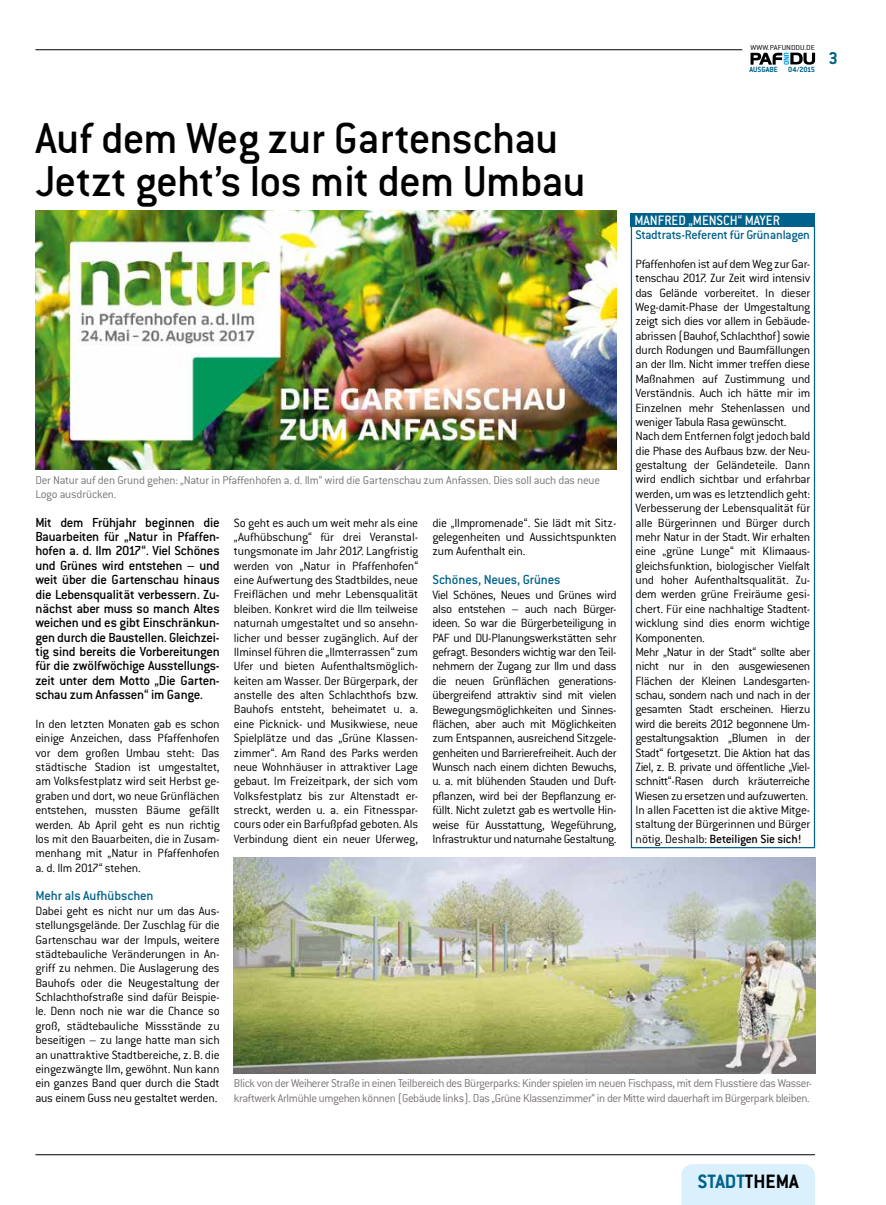
<style>
.page{position:relative;width:886px;height:1205px;background:#fff}
.page>*{position:absolute;margin:0;border:0;box-sizing:border-box;transform-origin:0 0}
.t1{font:500 47.5px/43.1px "Conduit ITC Std";letter-spacing:-.015em;color:#000}
.t2{font:700 21.25px "Conduit ITC Std";color:#00628b}
.t3{font:700 18.75px "Conduit ITC Std";color:#00628b}
.t4{font:500 15px "Conduit ITC Std";color:#fff;scale:.95 1}
.t5{font:500 14.38px/14.4px "Conduit ITC Std";letter-spacing:-.02em;color:#000;text-align:justify}
.t6{font:500 14.38px "Conduit ITC Std";letter-spacing:-.01em;color:#00628b}
.t7{font:500 13.75px "Conduit ITC Std";letter-spacing:-.025em;color:#00628b}
.t8{font:300 13.12px/14.4px "Conduit ITC Std";letter-spacing:-.02em;color:#000;text-align:justify}
.t9{font:300 12.5px/14.4px "Conduit ITC Std";letter-spacing:-.02em;color:#797374}
.t10{font:700 8.25px "Conduit ITC Std";color:#00628b}
.t11{font:300 7.88px "Conduit ITC Std";letter-spacing:.01em;color:#000;scale:1.1 1}
.s1{font-weight:500}
.s2{color:#000}
</style>
<div class="page">
<div style="left:681px;top:1164px;width:134px;height:41px;background:#dbf0fd"></div>
<hr style="left:35px;top:1154px;width:780px;height:1px;background:#000">
<hr style="left:35px;top:50px;width:707px;height:1px;background:#000">
<svg style="left:750px;top:53px;width:65px;height:12px"></svg>
<img style="left:35px;top:211px;width:582px;height:258px">
<img style="left:234px;top:857px;width:581px;height:216px">
<div style="left:631px;top:225px;width:184px;height:623px;border:1px solid #00628b"></div>
<div style="left:631px;top:213px;width:184px;height:14px;background:#00628b"></div>
<p class="t11" style="left:750px;top:42px;width:60px">WWW.PAFUNDDU.DE</p>
<p class="t10" style="left:749px;top:65px;width:30px">AUSGABE</p>
<p class="t10" style="left:788px;top:65px;width:28px">04/2015</p>
<h3 class="t3" style="left:828px;top:47px;width:11px">3</h3>
<h1 class="t1" style="left:35px;top:115px;width:552px">Auf dem Weg zur Gartenschau<br>Jetzt geht’s los mit dem Umbau</h1>
<p class="t4" style="left:634px;top:211px;width:155px">MANFRED „MENSCH“ MAYER</p>
<p class="t7" style="left:636px;top:226px;width:176px">Stadtrats-Referent für Grünanlagen</p>
<p class="t8" style="left:636px;top:256px;width:176px;text-align:left">Pfaffenhofen ist auf dem Weg zur Gar&shy;tenschau 2017. Zur Zeit wird intensiv das Gelände vorbereitet. In dieser Weg-damit-Phase der Umgestaltung zeigt sich dies vor allem in Gebäude&shy;abrissen (Bauhof, Schlachthof) sowie durch Rodungen und Baumfällungen an der Ilm. Nicht immer treffen diese Maßnahmen auf Zustimmung und Verständnis. Auch ich hätte mir im Einzelnen mehr Stehenlassen und weniger Tabula Rasa gewünscht.<br>Nach dem Entfernen folgt jedoch bald die Phase des Aufbaus bzw. der Neu&shy;gestaltung der Geländeteile. Dann wird endlich sichtbar und erfahrbar werden, um was es letztendlich geht:<br>Verbesserung der Lebensqualität für alle Bürgerinnen und Bürger durch mehr Natur in der Stadt. Wir erhalten eine „grüne Lunge“ mit Klimaaus&shy;gleichsfunktion, biologischer Vielfalt und hoher Aufenthaltsqualität. Zu&shy;dem werden grüne Freiräume gesi&shy;chert. Für eine nachhaltige Stadtent&shy;wicklung sind dies enorm wichtige Komponenten.<br>Mehr „Natur in der Stadt“ sollte aber nicht nur in den ausgewiesenen Flächen der Kleinen Landesgarten&shy;schau, sondern nach und nach in der gesamten Stadt erscheinen. Hierzu wird die bereits 2012 begonnene Um&shy;gestaltungsaktion „Blumen in der Stadt“ fortgesetzt. Die Aktion hat das Ziel, z. B. private und öffentliche „Viel&shy;schnitt“-Rasen durch kräuterreiche Wiesen zu ersetzen und aufzuwerten.<br>In allen Facetten ist die aktive Mitge&shy;staltung der Bürgerinnen und Bürger nötig. Deshalb: <span class="s1">Beteiligen Sie sich!</span></p>
<p class="t9" style="left:35px;top:472px;width:566px">Der Natur auf den Grund gehen: „Natur in Pfaffenhofen a. d. Ilm“ wird die Gartenschau zum Anfassen. Dies soll auch das neue<br>Logo ausdrücken.</p>
<p class="t5" style="left:35px;top:514px;width:186px">Mit dem Frühjahr beginnen die Bauarbeiten für „Natur in Pfaffen&shy;hofen a. d. Ilm 2017“. Viel Schönes und Grünes wird entstehen – und weit über die Gartenschau hinaus die Lebensqualität verbessern. Zu&shy;nächst aber muss so manch Altes weichen und es gibt Einschränkun&shy;gen durch die Baustellen. Gleichzei&shy;tig sind bereits die Vorbereitungen für die zwölfwöchige Ausstellungs&shy;zeit unter dem Motto „Die Garten&shy;schau zum Anfassen“ im Gange.</p>
<p class="t8" style="left:35px;top:716px;width:186px">In den letzten Monaten gab es schon einige Anzeichen, dass Pfaffenhofen vor dem großen Umbau steht: Das städtische Stadion ist umgestaltet, am Volksfestplatz wird seit Herbst ge&shy;graben und dort, wo neue Grünflächen entstehen, mussten Bäume gefällt werden. Ab April geht es nun richtig los mit den Bauarbeiten, die in Zusam&shy;menhang mit „Natur in Pfaffenhofen a. d. Ilm 2017“ stehen.</p>
<p class="t6" style="left:35px;top:887px;width:119px">Mehr als Aufhübschen</p>
<p class="t8" style="left:35px;top:903px;width:186px">Dabei geht es nicht nur um das Aus&shy;stellungsgelände. Der Zuschlag für die Gartenschau war der Impuls, weitere städtebauliche Veränderungen in An&shy;griff zu nehmen. Die Auslagerung des Bauhofs oder die Neugestaltung der Schlachthofstraße sind dafür Beispie&shy;le. Denn noch nie war die Chance so groß, städtebauliche Missstände zu beseitigen – zu lange hatte man sich an unattraktive Stadtbereiche, z. B. die eingezwängte Ilm, gewöhnt. Nun kann ein ganzes Band quer durch die Stadt aus einem Guss neu gestaltet werden.</p>
<p class="t8" style="left:234px;top:515px;width:186px">So geht es auch um weit mehr als eine „Aufhübschung“ für drei Veranstal&shy;tungsmonate im Jahr 2017. Langfristig werden von „Natur in Pfaffenhofen“ eine Aufwertung des Stadtbildes, neue Freiflächen und mehr Lebensqualität bleiben. Konkret wird die Ilm teilweise naturnah umgestaltet und so ansehn&shy;licher und besser zugänglich. Auf der Ilminsel führen die „Ilmterrassen“ zum Ufer und bieten Aufenthaltsmöglich&shy;keiten am Wasser. Der Bürgerpark, der anstelle des alten Schlachthofs bzw.<br>Bauhofs entsteht, beheimatet u. a. eine Picknick- und Musikwiese, neue Spielplätze und das „Grüne Klassen&shy;zimmer“. Am Rand des Parks werden neue Wohnhäuser in attraktiver Lage gebaut. Im Freizeitpark, der sich vom Volksfestplatz bis zur Altenstadt er&shy;streckt, werden u. a. ein Fitnesspar&shy;cours oder ein Barfußpfad geboten. Als Verbindung dient ein neuer Uferweg,</p>
<p class="t8" style="left:432px;top:515px;width:186px">die „Ilmpromenade“. Sie lädt mit Sitz&shy;gelegenheiten und Aussichtspunkten zum Aufenthalt ein.</p>
<p class="t6" style="left:432px;top:571px;width:130px">Schönes, Neues, Grünes</p>
<p class="t8" style="left:432px;top:587px;width:186px">Viel Schönes, Neues und Grünes wird also entstehen – auch nach Bürger&shy;ideen. So war die Bürgerbeteiligung in PAF und DU-Planungswerkstätten sehr gefragt. Besonders wichtig war den Teil&shy;nehmern der Zugang zur Ilm und dass die neuen Grünflächen generations&shy;übergreifend attraktiv sind mit vielen Bewegungsmöglichkeiten und Sinnes&shy;flächen, aber auch mit Möglichkeiten zum Entspannen, ausreichend Sitzgele&shy;genheiten und Barrierefreiheit. Auch der Wunsch nach einem dichten Bewuchs, u. a. mit blühenden Stauden und Duft&shy;pflanzen, wird bei der Bepflanzung er&shy;füllt. Nicht zuletzt gab es wertvolle Hin&shy;weise für Ausstattung, Wegeführung, Infrastruktur und naturnahe Gestaltung.</p>
<p class="t9" style="left:234px;top:1076px;width:580px">Blick von der Weiherer Straße in einen Teilbereich des Bürgerparks: Kinder spielen im neuen Fischpass, mit dem Flusstiere das Wasser&shy;kraftwerk Arlmühle umgehen können (Gebäude links). Das „Grüne Klassenzimmer“ in der Mitte wird dauerhaft im Bürgerpark bleiben.</p>
<h2 class="t2" style="left:697px;top:1169px;width:103px">STADT<span class="s2">THEMA</span></h2>
</div>
